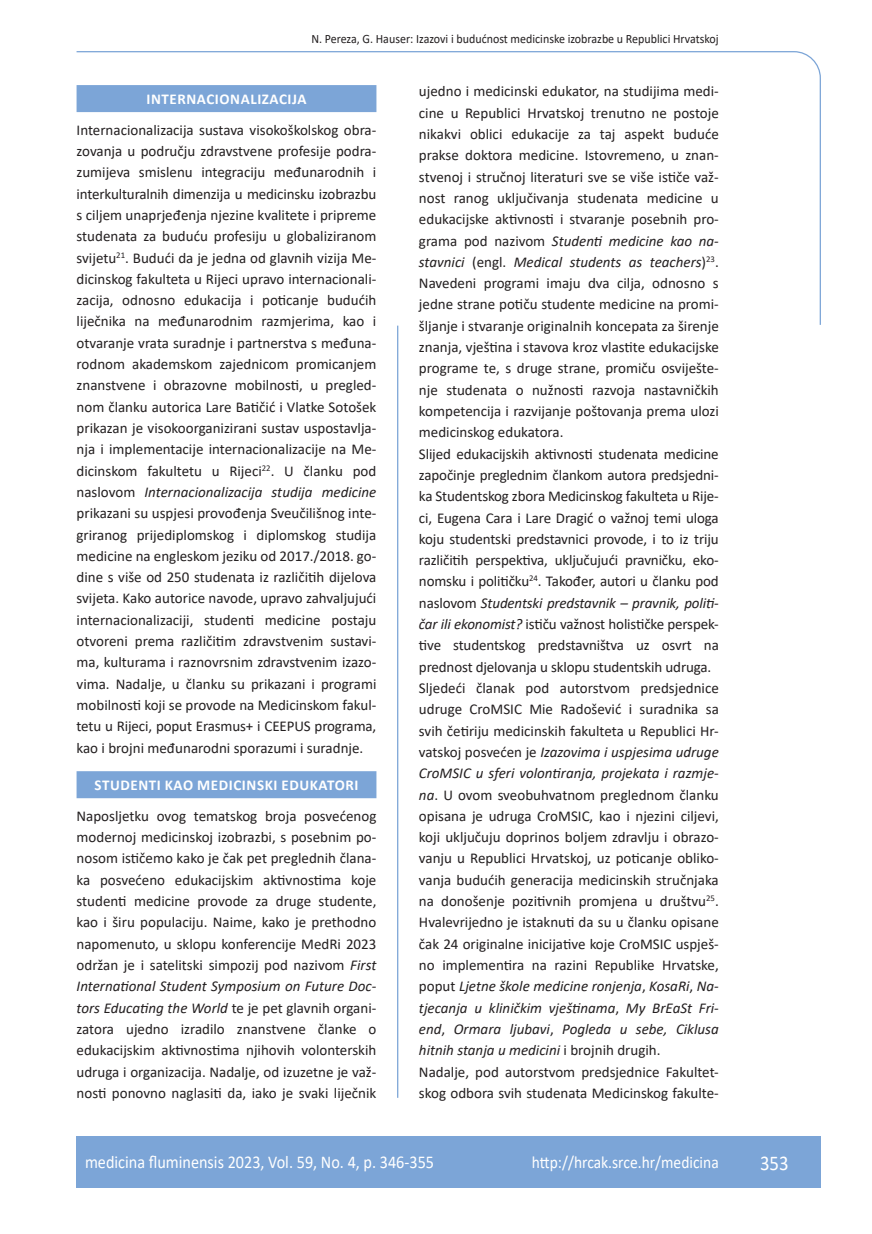
<style>
.page{position:relative;width:872px;height:1234px;background:#fff}
.page>*{position:absolute;margin:0;border:0;box-sizing:border-box;transform-origin:0 0}
.t1{font:21px "Calibri";color:#fff;scale:.9 1}
.t2{font:18px "Calibri";color:#fff;scale:.9 1}
.t3{font:17.25px "Calibri";color:#fff;scale:.9 1}
.osnovni_tekst{font:15px/21.3px "Calibri";color:#231f20;text-align:justify}
.naslov_ruler{font:700 15px "Calibri";letter-spacing:.04em;color:#fff}
.glava{font:12.75px "Calibri";color:#231f20;scale:.94 1}
.s1{font-style:italic}
</style>
<div class="page">
<svg style="left:76px;top:51px;width:745px;height:275px"></svg>
<hr style="left:397px;top:325px;width:1px;height:772px;background:#7ca5d7">
<div style="left:77px;top:1135px;width:744px;height:51px;background:#7ca5d7"></div>
<div style="left:77px;top:85px;width:299px;height:27px;background:#7ca5d7"></div>
<div style="left:77px;top:771px;width:299px;height:27px;background:#7ca5d7"></div>
<p class="glava" style="left:311px;top:29px;width:435px">N. Pereza, G. Hauser: Izazovi i budućnost medicinske izobrazbe u Republici Hrvatskoj</p>
<p class="naslov_ruler" style="left:146px;top:88px;width:162px">INTERNACIONALIZACIJA</p>
<p class="osnovni_tekst" style="left:77px;top:119px;width:301px">Internacionalizacija sustava visokoškolskog obra&shy;zovanja u području zdravstvene profesije podra&shy;zumijeva smislenu integraciju međunarodnih i interkulturalnih dimenzija u medicinsku izobrazbu s ciljem unaprjeđenja njezine kvalitete i pripreme studenata za buduću profesiju u globaliziranom svijetu<sup>21</sup>. Budući da je jedna od glavnih vizija Me&shy;dicinskog fakulteta u Rijeci upravo internacionali&shy;zacija, odnosno edukacija i poticanje budućih liječnika na međunarodnim razmjerima, kao i otvaranje vrata suradnje i partnerstva s međuna&shy;rodnom akademskom zajednicom promicanjem znanstvene i obrazovne mobilnosti, u pregled&shy;nom članku autorica Lare Batičić i Vlatke Sotošek prikazan je visokoorganizirani sustav uspostavlja&shy;nja i implementacije internacionalizacije na Me&shy;dicinskom fakultetu u Rijeci<sup>22</sup>. U članku pod naslovom <span class="s1">Internacionalizacija studija medicine </span>prikazani su uspjesi provođenja Sveučilišnog inte&shy;griranog prijediplomskog i diplomskog studija medicine na engleskom jeziku od 2017./2018. go&shy;dine s više od 250 studenata iz različitih dijelova svijeta. Kako autorice navode, upravo zahvaljujući internacionalizaciji, studenti medicine postaju otvoreni prema različitim zdravstvenim sustavi&shy;ma, kulturama i raznovrsnim zdravstvenim izazo&shy;vima. Nadalje, u članku su prikazani i programi mobilnosti koji se provode na Medicinskom fakul&shy;tetu u Rijeci, poput Erasmus+ i CEEPUS programa, kao i brojni međunarodni sporazumi i suradnje.</p>
<p class="naslov_ruler" style="left:94px;top:774px;width:265px">STUDENTI KAO MEDICINSKI EDUKATORI</p>
<p class="osnovni_tekst" style="left:77px;top:804px;width:301px">Naposljetku ovog tematskog broja posvećenog modernoj medicinskoj izobrazbi, s posebnim po&shy;nosom ističemo kako je čak pet preglednih člana&shy;ka posvećeno edukacijskim aktivnostima koje studenti medicine provode za druge studente, kao i širu populaciju. Naime, kako je prethodno napomenuto, u sklopu konferencije MedRi 2023 održan je i satelitski simpozij pod nazivom <span class="s1">First International Student Symposium on Future Doc&shy;tors Educating the World</span> te je pet glavnih organi&shy;zatora ujedno izradilo znanstvene članke o edukacijskim aktivnostima njihovih volonterskih udruga i organizacija. Nadalje, od izuzetne je važ&shy;nosti ponovno naglasiti da, iako je svaki liječnik</p>
<p class="osnovni_tekst" style="left:419px;top:80px;width:301px">ujedno i medicinski edukator, na studijima medi&shy;cine u Republici Hrvatskoj trenutno ne postoje nikakvi oblici edukacije za taj aspekt buduće prakse doktora medicine. Istovremeno, u znan&shy;stvenoj i stručnoj literaturi sve se više ističe važ&shy;nost ranog uključivanja studenata medicine u edukacijske aktivnosti i stvaranje posebnih pro&shy;grama pod nazivom <span class="s1">Studenti medicine kao na&shy;stavnici</span> (engl. <span class="s1">Medical students as teachers</span>)<sup>23</sup>.<br>Navedeni programi imaju dva cilja, odnosno s jedne strane potiču studente medicine na promi&shy;šljanje i stvaranje originalnih koncepata za širenje znanja, vještina i stavova kroz vlastite edukacijske programe te, s druge strane, promiču osviješte&shy;nje studenata o nužnosti razvoja nastavničkih kompetencija i razvijanje poštovanja prema ulozi medicinskog edukatora.</p>
<p class="osnovni_tekst" style="left:419px;top:442px;width:301px">Slijed edukacijskih aktivnosti studenata medicine započinje preglednim člankom autora predsjedni&shy;ka Studentskog zbora Medicinskog fakulteta u Rije&shy;ci, Eugena Cara i Lare Dragić o važnoj temi uloga koju studentski predstavnici provode, i to iz triju različitih perspektiva, uključujući pravničku, eko&shy;nomsku i političku<sup>24</sup>. Također, autori u članku pod naslovom <span class="s1">Studentski predstavnik – pravnik, politi&shy;čar ili ekonomist?</span> ističu važnost holističke perspek&shy;tive studentskog predstavništva uz osvrt na prednost djelovanja u sklopu studentskih udruga.</p>
<p class="osnovni_tekst" style="left:419px;top:676px;width:301px">Sljedeći članak pod autorstvom predsjednice udruge CroMSIC Mie Radošević i suradnika sa svih četiriju medicinskih fakulteta u Republici Hr&shy;vatskoj posvećen je <span class="s1">Izazovima i uspjesima udruge CroMSIC u sferi volontiranja, projekata i razmje&shy;na</span>. U ovom sveobuhvatnom preglednom članku opisana je udruga CroMSIC, kao i njezini ciljevi, koji uključuju doprinos boljem zdravlju i obrazo&shy;vanju u Republici Hrvatskoj, uz poticanje obliko&shy;vanja budućih generacija medicinskih stručnjaka na donošenje pozitivnih promjena u društvu<sup>25</sup>.<br>Hvalevrijedno je istaknuti da su u članku opisane čak 24 originalne inicijative koje CroMSIC uspješ&shy;no implementira na razini Republike Hrvatske, poput <span class="s1">Ljetne škole medicine ronjenja</span>, <span class="s1">KosaRi</span>, <span class="s1">Na&shy;tjecanja u kliničkim vještinama</span>, <span class="s1">My BrEaSt Fri&shy;end</span>, <span class="s1">Ormara ljubavi</span>, <span class="s1">Pogleda u sebe, Ciklusa hitnih stanja u medicini</span> i brojnih drugih.</p>
<p class="osnovni_tekst" style="left:419px;top:1060px;width:301px">Nadalje, pod autorstvom predsjednice Fakultet&shy;skog odbora svih studenata Medicinskog fakulte-</p>
<p class="t2" style="left:85px;top:1149px;width:389px">medicina fluminensis 2023, Vol. 59, No. 4, p. 346-355</p>
<p class="t3" style="left:532px;top:1150px;width:209px">http://hrcak.srce.hr/medicina</p>
<p class="t1" style="left:760px;top:1147px;width:33px">353</p>
</div>
